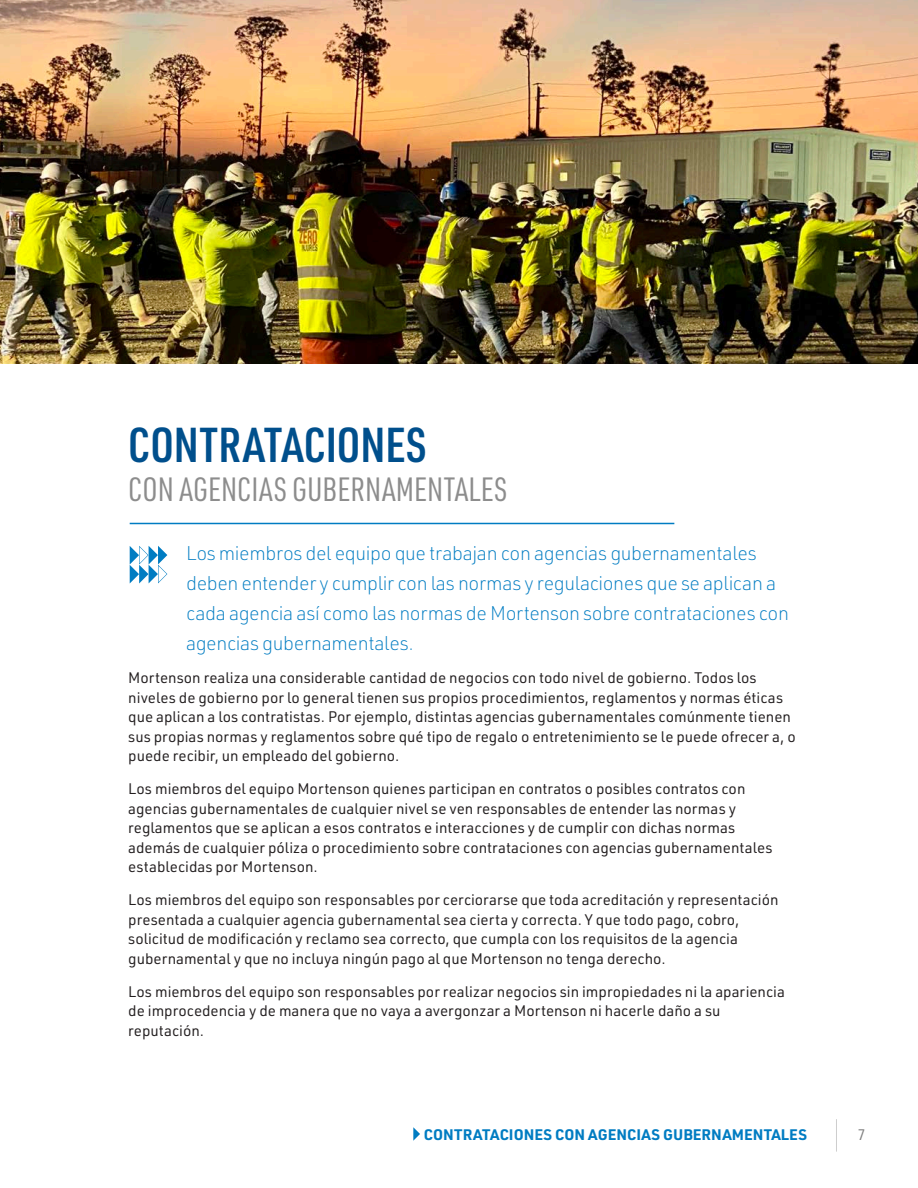
<style>
.page{position:relative;width:918px;height:1188px;background:#fff}
.page>*{position:absolute;margin:0;border:0;box-sizing:border-box;transform-origin:0 0}
.t1{font:600 48px "URWDIN Cond";color:#004f8c}
.t2{font:100 36.6px "URWDIN";color:#808080;scale:.41 1}
.t3{font:33px "URWDIN Cond";color:#8d8d8d}
.t4{font:200 19.5px/30px "URWDIN";letter-spacing:-.02em;color:#007cc2}
.Body_Copy_10_13{font:15px/19.5px "URWDIN";color:#231f20}
.t5{font:700 15px "URWDIN";color:#007cc2}
.t6{font:15px "URWDIN";color:#808080}
</style>
<div class="page">
<svg style="left:130px;top:546px;width:37px;height:38px"></svg>
<svg style="left:413px;top:1127px;width:7px;height:14px"></svg>
<hr style="left:130px;top:523px;width:544px;height:1px;background:#007cc2">
<img style="left:0;top:0;width:918px;height:363px">
<p class="t1" style="left:128px;top:413px;width:300px">CONTRATACIONES</p>
<p class="t3" style="left:128px;top:468px;width:381px">CON AGENCIAS GUBERNAMENTALES</p>
<p class="t4" style="left:186px;top:537px;width:604px">Los miembros del equipo que trabajan con agencias gubernamentales deben entender y cumplir con las normas y regulaciones que se aplican a cada agencia así como las normas de Mortenson sobre contrataciones con agencias gubernamentales.</p>
<p class="Body_Copy_10_13" style="left:128px;top:668px;width:669px">Mortenson realiza una considerable cantidad de negocios con todo nivel de gobierno. Todos los niveles de gobierno por lo general tienen sus propios procedimientos, reglamentos y normas éticas que aplican a los contratistas. Por ejemplo, distintas agencias gubernamentales comúnmente tienen sus propias normas y reglamentos sobre qué tipo de regalo o entretenimiento se le puede ofrecer a, o puede recibir, un empleado del gobierno.</p>
<p class="Body_Copy_10_13" style="left:128px;top:779px;width:646px">Los miembros del equipo Mortenson quienes participan en contratos o posibles contratos con agencias gubernamentales de cualquier nivel se ven responsables de entender las normas y reglamentos que se aplican a esos contratos e interacciones y de cumplir con dichas normas además de cualquier póliza o procedimiento sobre contrataciones con agencias gubernamentales establecidas por Mortenson.</p>
<p class="Body_Copy_10_13" style="left:128px;top:890px;width:652px">Los miembros del equipo son responsables por cerciorarse que toda acreditación y representación presentada a cualquier agencia gubernamental sea cierta y correcta. Y que todo pago, cobro, solicitud de modificación y reclamo sea correcto, que cumpla con los requisitos de la agencia gubernamental y que no incluya ningún pago al que Mortenson no tenga derecho.</p>
<p class="Body_Copy_10_13" style="left:128px;top:981px;width:658px">Los miembros del equipo son responsables por realizar negocios sin impropiedades ni la apariencia de improcedencia y de manera que no vaya a avergonzar a Mortenson ni hacerle daño a su reputación.</p>
<p class="t5" style="left:424px;top:1124px;width:385px">CONTRATACIONES CON AGENCIAS GUBERNAMENTALES</p>
<p class="t2" style="left:833px;top:1112px;width:21px">|</p>
<p class="t6" style="left:857px;top:1125px;width:10px">7</p>
</div>
